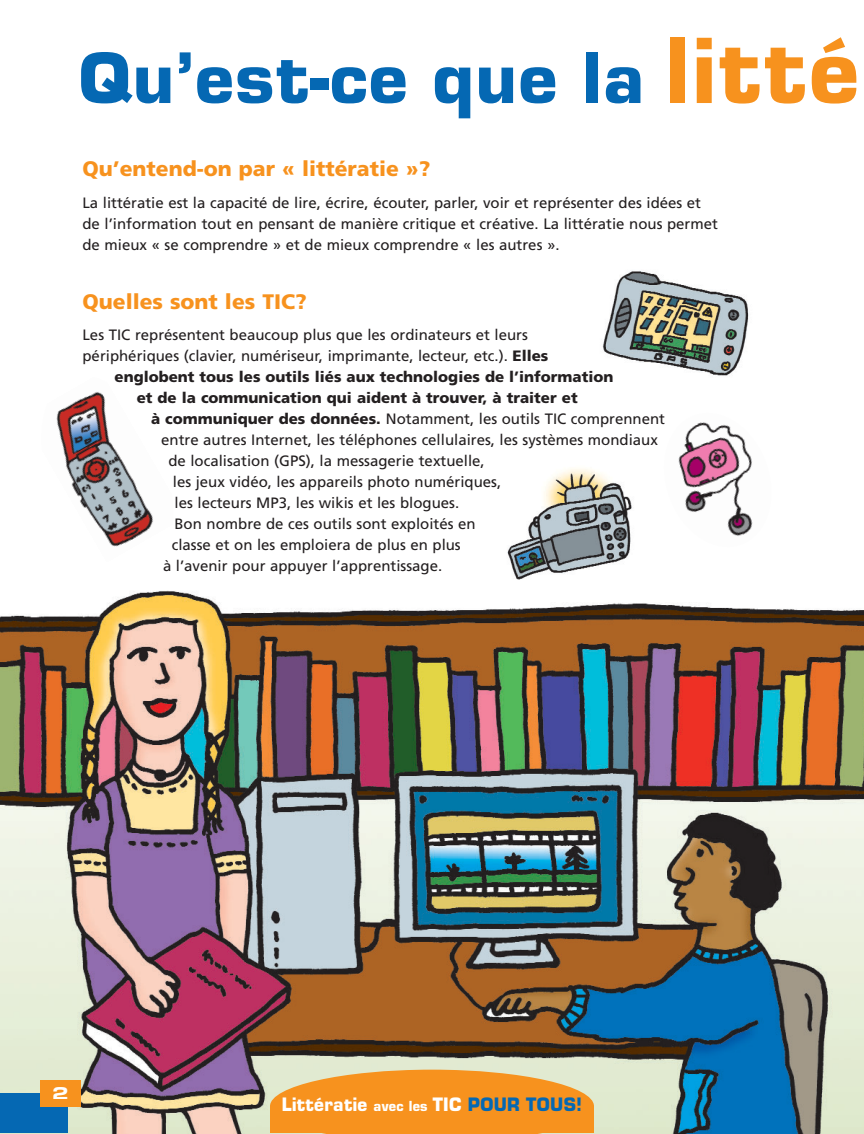
<style>
.page{position:relative;width:864px;height:1134px;background:#fff}
.page>*{position:absolute;margin:0;border:0;box-sizing:border-box;transform-origin:0 0}
.t1{font:700 67.5px "Eurostile";letter-spacing:.02em;color:#0568b3}
.t2{font:900 21px "Frutiger";color:#f7921e}
.t3{font:700 18px "Eurostile";letter-spacing:.02em;color:#fff;scale:.95 1}
.t4{font:18px "Eurose Heavyface";color:#fff}
.t5{font:15px/21px "Frutiger";color:#231f20}
.t6{font:900 15px "Frutiger";color:#231f20}
.s1{font-size:87px;color:#f7921e}
.s2{font-weight:900}
.s3{font-size:13.5px}
.s4{color:#0568b3}
</style>
<div class="page">
<img style="left:0;top:590px;width:864px;height:543px">
<div style="left:0;top:1094px;width:68px;height:39px;background:#0568b3"></div>
<div style="left:40px;top:1080px;width:41px;height:27px;background:#f7921e"></div>
<img style="left:56px;top:392px;width:97px;height:155px">
<svg style="left:491px;top:469px;width:288px;height:122px"></svg>
<img style="left:656px;top:422px;width:123px;height:132px">
<img style="left:602px;top:271px;width:147px;height:105px">
<svg style="left:270px;top:1070px;width:324px;height:63px;background:#f49c33"></svg>
<h1 class="t1" style="left:78px;top:52px;width:783px">Qu’est-ce que la <span class="s1">litté</span></h1>
<h2 class="t2" style="left:82px;top:160px;width:349px">Qu’entend-on par « littératie »?</h2>
<p class="t5" style="left:82px;top:194px;width:637px">La littératie est la capacité de lire, écrire, écouter, parler, voir et représenter des idées et de l’information tout en pensant de manière critique et créative. La littératie nous permet de mieux « se comprendre » et de mieux comprendre « les autres ».</p>
<h2 class="t2" style="left:82px;top:293px;width:226px">Quelles sont les TIC?</h2>
<p class="t5" style="left:82px;top:326px;width:447px">Les TIC représentent beaucoup plus que les ordinateurs et leurs</p>
<p class="t5" style="left:82px;top:347px;width:467px">périphériques (clavier, numériseur, imprimante, lecteur, etc.). <span class="s2">Elles</span></p>
<p class="t6" style="left:115px;top:371px;width:500px">englobent tous les outils liés aux technologies de l’information</p>
<p class="t6" style="left:137px;top:392px;width:442px">et de la communication qui aident à trouver, à traiter et</p>
<p class="t5" style="left:151px;top:410px;width:516px"><span class="s2">à communiquer des données.</span> Notamment, les outils TIC comprennent</p>
<p class="t5" style="left:161px;top:431px;width:498px">entre autres Internet, les téléphones cellulaires, les systèmes mondiaux</p>
<p class="t5" style="left:168px;top:452px;width:318px">de localisation (GPS), la messagerie textuelle,</p>
<p class="t5" style="left:173px;top:473px;width:330px">les jeux vidéo, les appareils photo numériques,</p>
<p class="t5" style="left:175px;top:494px;width:286px">les lecteurs MP3, les wikis et les blogues.</p>
<p class="t5" style="left:174px;top:515px;width:303px">Bon nombre de ces outils sont exploités en</p>
<p class="t5" style="left:172px;top:536px;width:291px">classe et on les emploiera de plus en plus</p>
<p class="t5" style="left:163px;top:557px;width:281px">à l’avenir pour appuyer l’apprentissage.</p>
<p class="t4" style="left:52px;top:1087px;width:19px">2</p>
<p class="t3" style="left:282px;top:1097px;width:318px">Littératie <span class="s3">avec les</span> TIC <span class="s4">POUR TOUS!</span></p>
</div>
